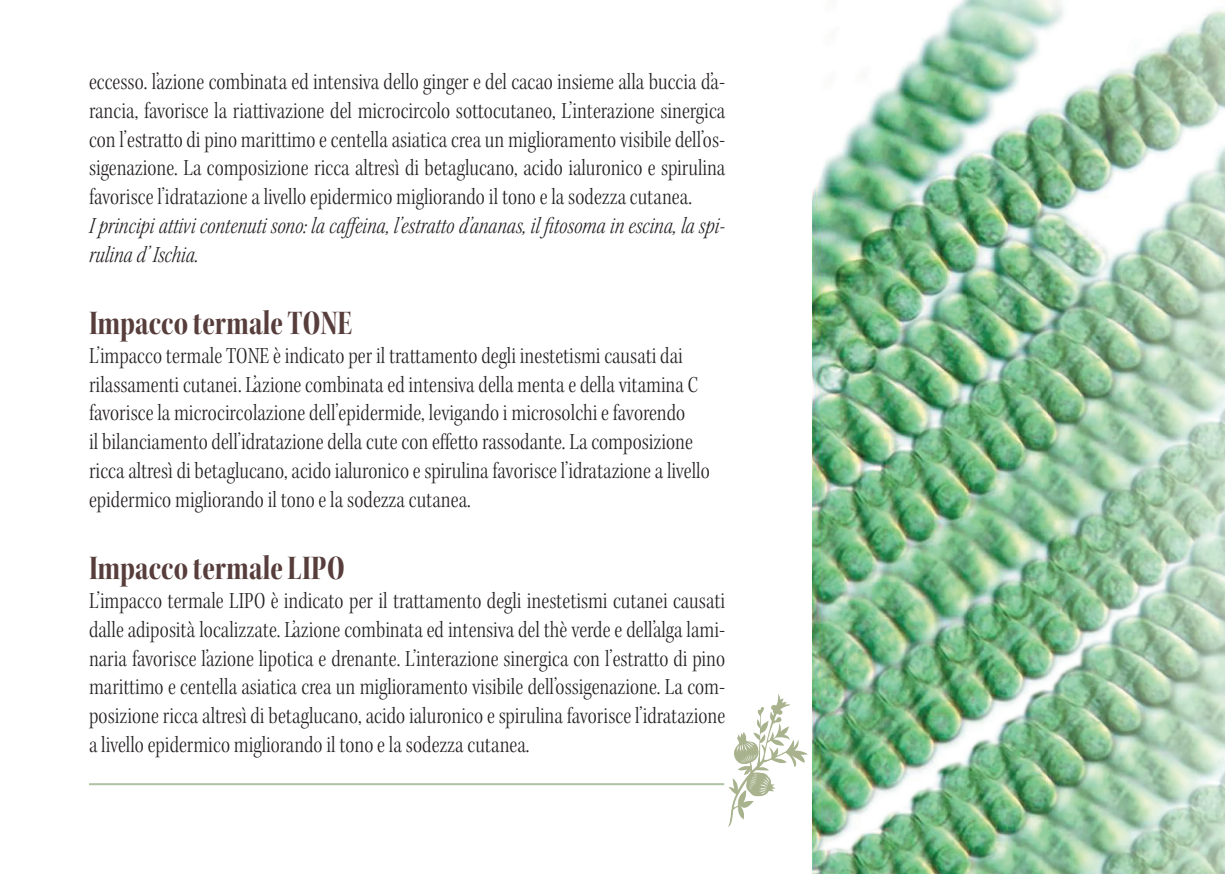
<style>
.page{position:relative;width:1225px;height:874px;background:#fff}
.page>*{position:absolute;margin:0;border:0;box-sizing:border-box;transform-origin:0 0}
.t1{font:36px "Kepler Std Bold Cn Disp";letter-spacing:.005em;color:#573e3c}
.t2{font:24px/28.8px "Kepler Std Light Cn Subh";color:#231f20;text-align:justify}
.t3{font:24px/28.8px "Kepler Std Light Cn It Subh";color:#231f20}
</style>
<div class="page">
<hr style="left:89px;top:782px;width:635px;height:2px;background:#aec2a4">
<img style="left:728px;top:694px;width:79px;height:131px">
<img style="left:812px;top:0;width:413px;height:873px">
<p class="t2" style="left:89px;top:67px;width:638px">eccesso. l’azione combinata ed intensiva dello ginger e del cacao insieme alla buccia d’a&shy;rancia, favorisce la riattivazione del microcircolo sottocutaneo, L’interazione sinergica con l’estratto di pino marittimo e centella asiatica crea un miglioramento visibile dell’os&shy;sigenazione. La composizione ricca altresì di betaglucano, acido ialuronico e spirulina favorisce l’idratazione a livello epidermico migliorando il tono e la sodezza cutanea.</p>
<p class="t3" style="left:89px;top:211px;width:637px">I principi attivi contenuti sono: la caffeina, l’estratto d’ananas, il fitosoma in escina, la spi&shy;rulina d’ Ischia.</p>
<p class="t1" style="left:89px;top:303px;width:265px">Impacco termale TONE</p>
<p class="t2" style="left:89px;top:341px;width:622px;text-align:left">L’impacco termale TONE è indicato per il trattamento degli inestetismi causati dai rilassamenti cutanei. L’azione combinata ed intensiva della menta e della vitamina C favorisce la microcircolazione dell’epidermide, levigando i microsolchi e favorendo<br>il bilanciamento dell’idratazione della cute con effetto rassodante. La composizione ricca altresì di betaglucano, acido ialuronico e spirulina favorisce l’idratazione a livello epidermico migliorando il tono e la sodezza cutanea.</p>
<p class="t1" style="left:89px;top:548px;width:257px">Impacco termale LIPO</p>
<p class="t2" style="left:89px;top:586px;width:638px">L’impacco termale LIPO è indicato per il trattamento degli inestetismi cutanei causati dalle adiposità localizzate. L’azione combinata ed intensiva del thè verde e dell’alga lami&shy;naria favorisce l’azione lipotica e drenante. L’interazione sinergica con l’estratto di pino marittimo e centella asiatica crea un miglioramento visibile dell’ossigenazione. La com&shy;posizione ricca altresì di betaglucano, acido ialuronico e spirulina favorisce l’idratazione a livello epidermico migliorando il tono e la sodezza cutanea.</p>
</div>
